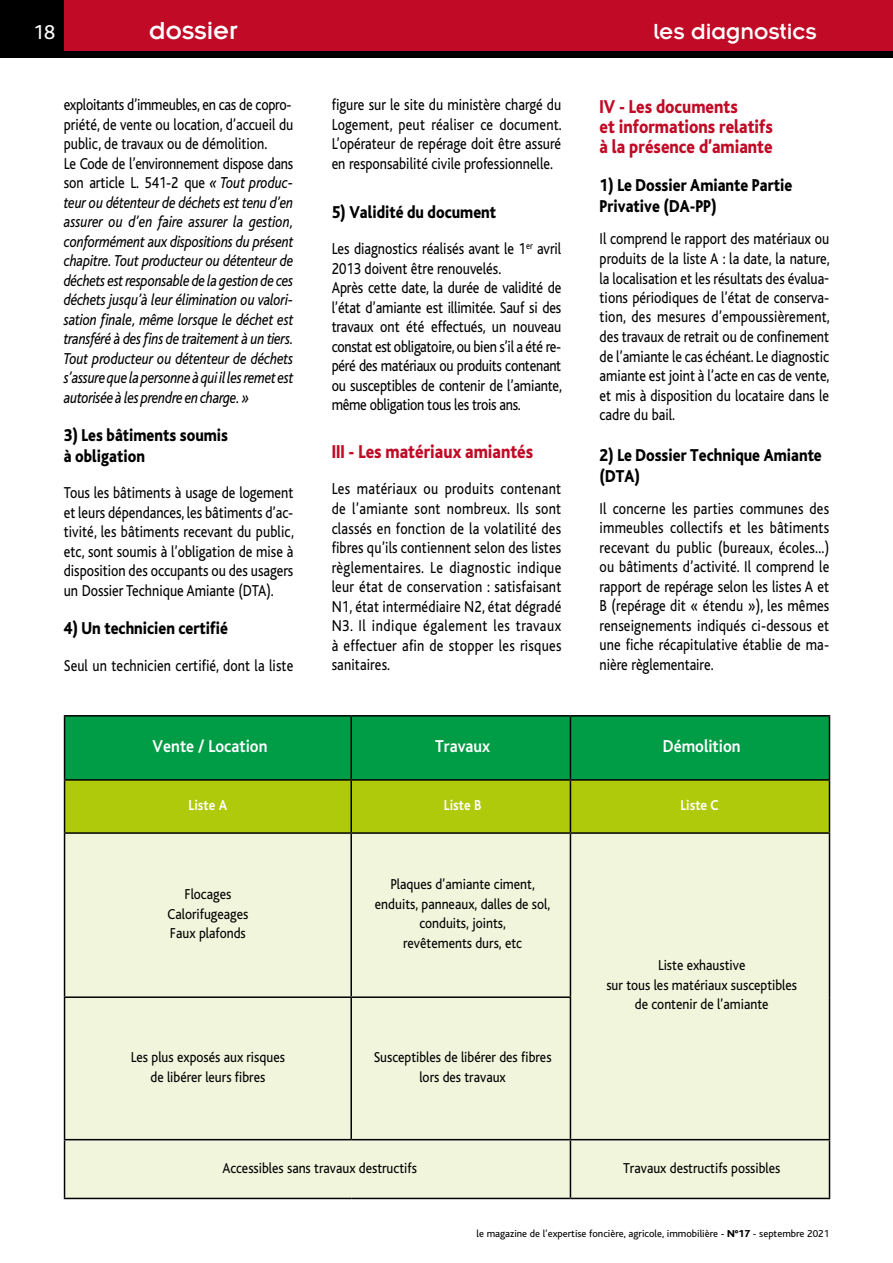
<style>
.page{position:relative;width:893px;height:1263px;background:#fff}
.page>*{position:absolute;margin:0;border:0;box-sizing:border-box;transform-origin:0 0}
.t1{font:27px "Insignia";color:#fff}
.t2{font:24px "Insignia";color:#fff}
.t3{font:21px "Bliss";color:#fff}
.t4{font:800 19.5px/20.2px "Bliss";color:#c10a25;scale:.85 1}
.t5{font:800 18px/21px "Bliss";color:#000;scale:.85 1}
.t6{font:700 18px "Bliss";color:#fff;scale:.9 1}
.t7{font:16.5px/19.5px "Bliss";color:#000;text-align:justify;scale:.85 1}
.t8{font:italic 16.5px/19.5px "Bliss";letter-spacing:-.015em;color:#000;scale:.85 1}
.t9{font:15px/19.5px "Bliss";color:#000;text-align:center;scale:.9 1}
.t10{font:700 15px "Bliss";color:#fff;scale:.9 1}
.t11{font:10.5px "Bliss";color:#000}
.s1{font-style:normal}
.s2{font-weight:800}
</style>
<div class="page">
<div style="left:65px;top:716px;width:764px;height:63px;background:#009c46"></div>
<div style="left:65px;top:781px;width:764px;height:51px;background:#afca0b"></div>
<div style="left:65px;top:834px;width:764px;height:364px;background:#f1f5db"></div>
<hr style="left:64px;top:715px;width:287px;height:1px;background:#000">
<hr style="left:64px;top:716px;width:1px;height:63px;background:#000">
<hr style="left:351px;top:715px;width:219px;height:1px;background:#000">
<hr style="left:350px;top:716px;width:2px;height:63px;background:#000">
<hr style="left:570px;top:715px;width:260px;height:1px;background:#000">
<hr style="left:570px;top:716px;width:1px;height:63px;background:#000">
<hr style="left:829px;top:716px;width:1px;height:63px;background:#000">
<hr style="left:64px;top:779px;width:287px;height:2px;background:#000">
<hr style="left:64px;top:781px;width:1px;height:51px;background:#000">
<hr style="left:351px;top:779px;width:219px;height:2px;background:#000">
<hr style="left:350px;top:781px;width:2px;height:51px;background:#000">
<hr style="left:570px;top:779px;width:260px;height:2px;background:#000">
<hr style="left:570px;top:781px;width:1px;height:51px;background:#000">
<hr style="left:829px;top:781px;width:1px;height:51px;background:#000">
<hr style="left:64px;top:832px;width:287px;height:2px;background:#000">
<hr style="left:64px;top:834px;width:1px;height:162px;background:#000">
<hr style="left:351px;top:832px;width:219px;height:2px;background:#000">
<hr style="left:350px;top:834px;width:2px;height:162px;background:#000">
<hr style="left:570px;top:832px;width:260px;height:2px;background:#000">
<hr style="left:570px;top:834px;width:1px;height:162px;background:#000">
<hr style="left:829px;top:834px;width:1px;height:163px;background:#000">
<hr style="left:64px;top:996px;width:287px;height:2px;background:#000">
<hr style="left:64px;top:998px;width:1px;height:141px;background:#000">
<hr style="left:351px;top:996px;width:220px;height:2px;background:#000">
<hr style="left:350px;top:998px;width:2px;height:141px;background:#000">
<hr style="left:570px;top:998px;width:1px;height:141px;background:#000">
<hr style="left:829px;top:997px;width:1px;height:142px;background:#000">
<hr style="left:64px;top:1139px;width:287px;height:1px;background:#000">
<hr style="left:64px;top:1140px;width:1px;height:58px;background:#000">
<hr style="left:351px;top:1139px;width:219px;height:1px;background:#000">
<hr style="left:570px;top:1139px;width:260px;height:1px;background:#000">
<hr style="left:570px;top:1140px;width:1px;height:58px;background:#000">
<hr style="left:829px;top:1140px;width:1px;height:58px;background:#000">
<hr style="left:64px;top:1198px;width:287px;height:1px;background:#000">
<hr style="left:351px;top:1198px;width:219px;height:1px;background:#000">
<hr style="left:570px;top:1198px;width:260px;height:1px;background:#000">
<div style="left:64px;top:0;width:259px;height:51px;background:#c10a25"></div>
<div style="left:315px;top:0;width:578px;height:51px;background:#c10a25"></div>
<div style="left:0;top:0;width:64px;height:51px;background:#000"></div>
<div style="left:0;top:51px;width:893px;height:6px;background:#000"></div>
<p class="t3" style="left:33px;top:21px;width:24px">18</p>
<h1 class="t1" style="left:149px;top:16px;width:90px">dossier</h1>
<h2 class="t2" style="left:653px;top:20px;width:165px">les diagnostics</h2>
<p class="t8" style="left:64px;top:96px;width:272px"><span class="s1">exploitants d’immeubles, en cas de copro&shy;priété, de vente ou location, d’accueil du public, de travaux ou de démolition.<br>Le Code de l’environnement dispose dans son article L. 541-2 que</span> « Tout produc&shy;teur ou détenteur de déchets est tenu d’en assurer ou d’en faire assurer la gestion, conformément aux dispositions du présent chapitre. Tout producteur ou détenteur de déchets est responsable de la gestion de ces déchets jusqu’à leur élimination ou valori&shy;sation finale, même lorsque le déchet est transféré à des fins de traitement à un tiers.<br>Tout producteur ou détenteur de déchets s’assure que la personne à qui il les remet est autorisée à les prendre en charge. »</p>
<p class="t5" style="left:64px;top:425px;width:195px">3) Les bâtiments soumis à obligation</p>
<p class="t7" style="left:64px;top:484px;width:272px">Tous les bâtiments à usage de logement et leurs dépendances, les bâtiments d’ac&shy;tivité, les bâtiments recevant du public, etc, sont soumis à l’obligation de mise à disposition des occupants ou des usagers un Dossier Technique Amiante (DTA).</p>
<p class="t5" style="left:64px;top:618px;width:195px">4) Un technicien certifié</p>
<p class="t7" style="left:64px;top:656px;width:271px">Seul un technicien certifié, dont la liste</p>
<p class="t7" style="left:332px;top:96px;width:272px">figure sur le site du ministère chargé du Logement, peut réaliser ce document.<br>L’opérateur de repérage doit être assuré en responsabilité civile professionnelle.</p>
<p class="t5" style="left:332px;top:202px;width:195px">5) Validité du document</p>
<p class="t7" style="left:332px;top:239px;width:272px;text-align:left">Les diagnostics réalisés avant le 1<sup>er</sup> avril 2013 doivent être renouvelés.<br>Après cette date, la durée de validité de l’état d’amiante est illimitée. Sauf si des travaux ont été effectués, un nouveau constat est obligatoire, ou bien s’il a été re&shy;péré des matériaux ou produits contenant ou susceptibles de contenir de l’amiante, même obligation tous les trois ans.</p>
<p class="t4" style="left:332px;top:442px;width:239px">III - Les matériaux amiantés</p>
<p class="t7" style="left:332px;top:480px;width:272px">Les matériaux ou produits contenant de l’amiante sont nombreux. Ils sont classés en fonction de la volatilité des fibres qu’ils contiennent selon des listes règlementaires. Le diagnostic indique leur état de conservation : satisfaisant N1, état intermédiaire N2, état dégradé N3. Il indique également les travaux à effectuer afin de stopper les risques sanitaires.</p>
<p class="t4" style="left:600px;top:97px;width:205px">IV - Les documents<br>et informations relatifs à la présence d’amiante</p>
<p class="t5" style="left:600px;top:175px;width:228px">1) Le Dossier Amiante Partie<br>Privative (DA-PP)</p>
<p class="t7" style="left:600px;top:230px;width:272px">Il comprend le rapport des matériaux ou produits de la liste A : la date, la nature, la localisation et les résultats des évalua&shy;tions périodiques de l’état de conserva&shy;tion, des mesures d’empoussièrement, des travaux de retrait ou de confinement de l’amiante le cas échéant. Le diagnostic amiante est joint à l’acte en cas de vente, et mis à disposition du locataire dans le cadre du bail.</p>
<p class="t5" style="left:600px;top:445px;width:263px">2) Le Dossier Technique Amiante (DTA)</p>
<p class="t7" style="left:600px;top:499px;width:272px">Il concerne les parties communes des immeubles collectifs et les bâtiments recevant du public (bureaux, écoles...) ou bâtiments d’activité. Il comprend le rapport de repérage selon les listes A et B (repérage dit « étendu »), les mêmes renseignements indiqués ci-dessous et une fiche récapitulative établie de ma&shy;nière règlementaire.</p>
<p class="t6" style="left:153px;top:737px;width:129px">Vente / Location</p>
<p class="t6" style="left:435px;top:737px;width:63px">Travaux</p>
<p class="t6" style="left:663px;top:737px;width:88px">Démolition</p>
<p class="t10" style="left:189px;top:797px;width:44px">Liste A</p>
<p class="t10" style="left:444px;top:797px;width:43px">Liste B</p>
<p class="t10" style="left:680px;top:797px;width:44px">Liste C</p>
<p class="t9" style="left:167px;top:885px;width:91px">Flocages<br>Calorifugeages<br>Faux plafonds</p>
<p class="t9" style="left:375px;top:875px;width:196px">Plaques d’amiante ciment, enduits, panneaux, dalles de sol, conduits, joints,<br>revêtements durs, etc</p>
<p class="t9" style="left:131px;top:1048px;width:173px">Les plus exposés aux risques de libérer leurs fibres</p>
<p class="t9" style="left:374px;top:1048px;width:199px">Susceptibles de libérer des fibres lors des travaux</p>
<p class="t9" style="left:606px;top:956px;width:213px">Liste exhaustive<br>sur tous les matériaux susceptibles de contenir de l’amiante</p>
<p class="t9" style="left:222px;top:1158px;width:218px">Accessibles sans travaux destructifs</p>
<p class="t9" style="left:623px;top:1158px;width:176px">Travaux destructifs possibles</p>
<p class="t11" style="left:477px;top:1228px;width:354px">le magazine de l’expertise foncière, agricole, immobilière - <span class="s2">N°17</span> - septembre 2021</p>
</div>
